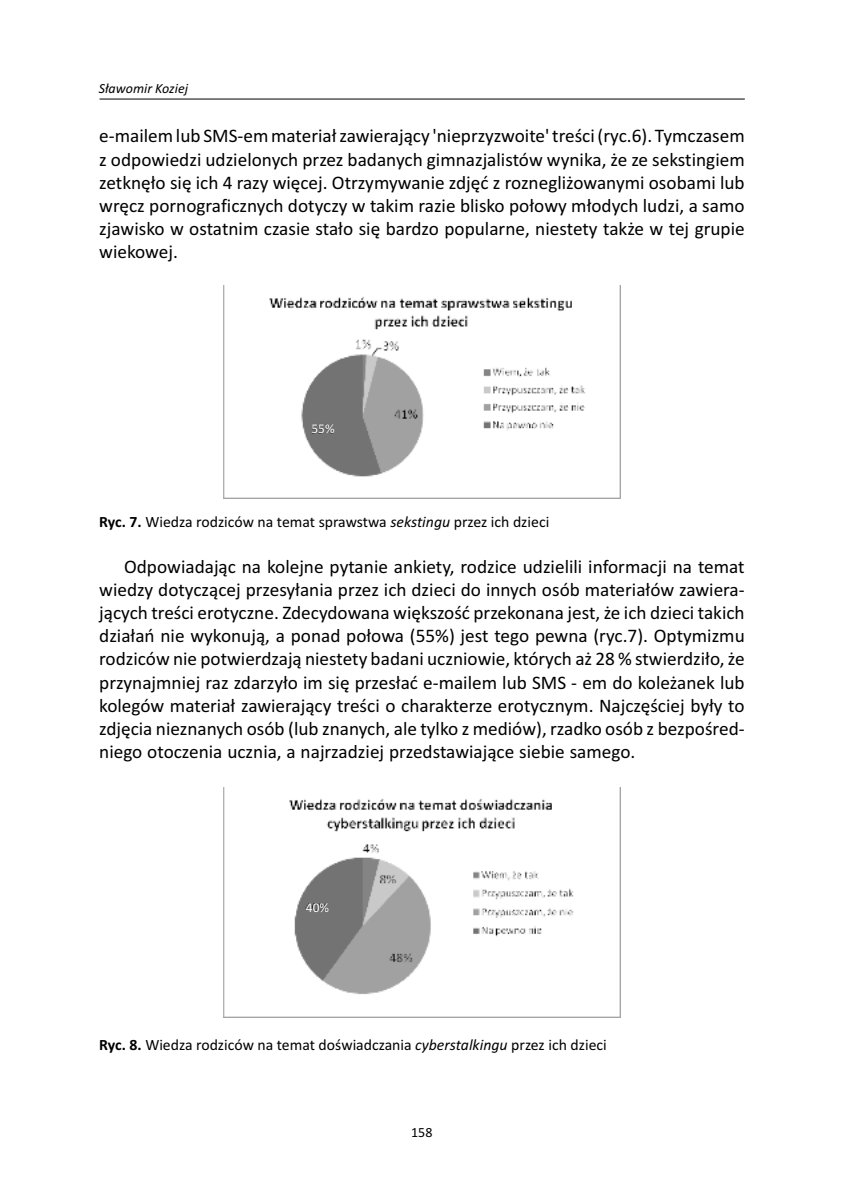
<style>
.page{position:relative;width:844px;height:1191px;background:#fff}
.page>*{position:absolute;margin:0;border:0;box-sizing:border-box;transform-origin:0 0}
.t1{font:19.25px/23.1px "Calibri";color:#000;text-align:justify}
.t2{font:15.75px "Calibri";color:#000}
.t3{font:italic 14px "Calibri";color:#000}
.t4{font:14px "Calibri";color:#000}
.t5{font:13.47px "Calibri";color:#fff}
.s1{font-weight:700}
.s2{font-style:italic}
</style>
<div class="page">
<img style="left:223px;top:788px;width:397px;height:230px">
<hr style="left:99px;top:99px;width:645px;height:1px;background:#000">
<img style="left:223px;top:285px;width:397px;height:213px">
<p class="t3" style="left:99px;top:82px;width:91px">Sławomir Koziej</p>
<p class="t1" style="left:99px;top:126px;width:646px">e-mailem lub SMS-em materiał zawierający 'nieprzyzwoite' treści (ryc.6). Tymczasem z odpowiedzi udzielonych przez badanych gimnazjalistów wynika, że ze sekstingiem zetknęło się ich 4 razy więcej. Otrzymywanie zdjęć z roznegliżowanymi osobami lub wręcz pornograficznych dotyczy w takim razie blisko połowy młodych ludzi, a samo zjawisko w ostatnim czasie stało się bardzo popularne, niestety także w tej grupie wiekowej.</p>
<p class="t5" style="left:311px;top:423px;width:25px">55%</p>
<p class="t2" style="left:99px;top:515px;width:451px"><span class="s1">Ryc. 7.</span> Wiedza rodziców na temat sprawstwa <span class="s2">sekstingu</span> przez ich dzieci</p>
<p class="t1" style="left:99px;top:556px;width:647px;text-indent:25px">Odpowiadając na kolejne pytanie ankiety, rodzice udzielili informacji na temat wiedzy dotyczącej przesyłania przez ich dzieci do innych osób materiałów zawiera&shy;jących treści erotyczne. Zdecydowana większość przekonana jest, że ich dzieci takich działań nie wykonują, a ponad połowa (55%) jest tego pewna (ryc.7). Optymizmu rodziców nie potwierdzają niestety badani uczniowie, których aż 28 % stwierdziło, że przynajmniej raz zdarzyło im się przesłać e-mailem lub SMS - em do koleżanek lub kolegów materiał zawierający treści o charakterze erotycznym. Najczęściej były to zdjęcia nieznanych osób (lub znanych, ale tylko z mediów), rzadko osób z bezpośred&shy;niego otoczenia ucznia, a najrzadziej przedstawiające siebie samego.</p>
<p class="t5" style="left:306px;top:902px;width:25px">40%</p>
<p class="t2" style="left:99px;top:1038px;width:509px"><span class="s1">Ryc. 8.</span> Wiedza rodziców na temat doświadczania <span class="s2">cyberstalkingu</span> przez ich dzieci</p>
<p class="t4" style="left:411px;top:1126px;width:23px">158</p>
</div>
